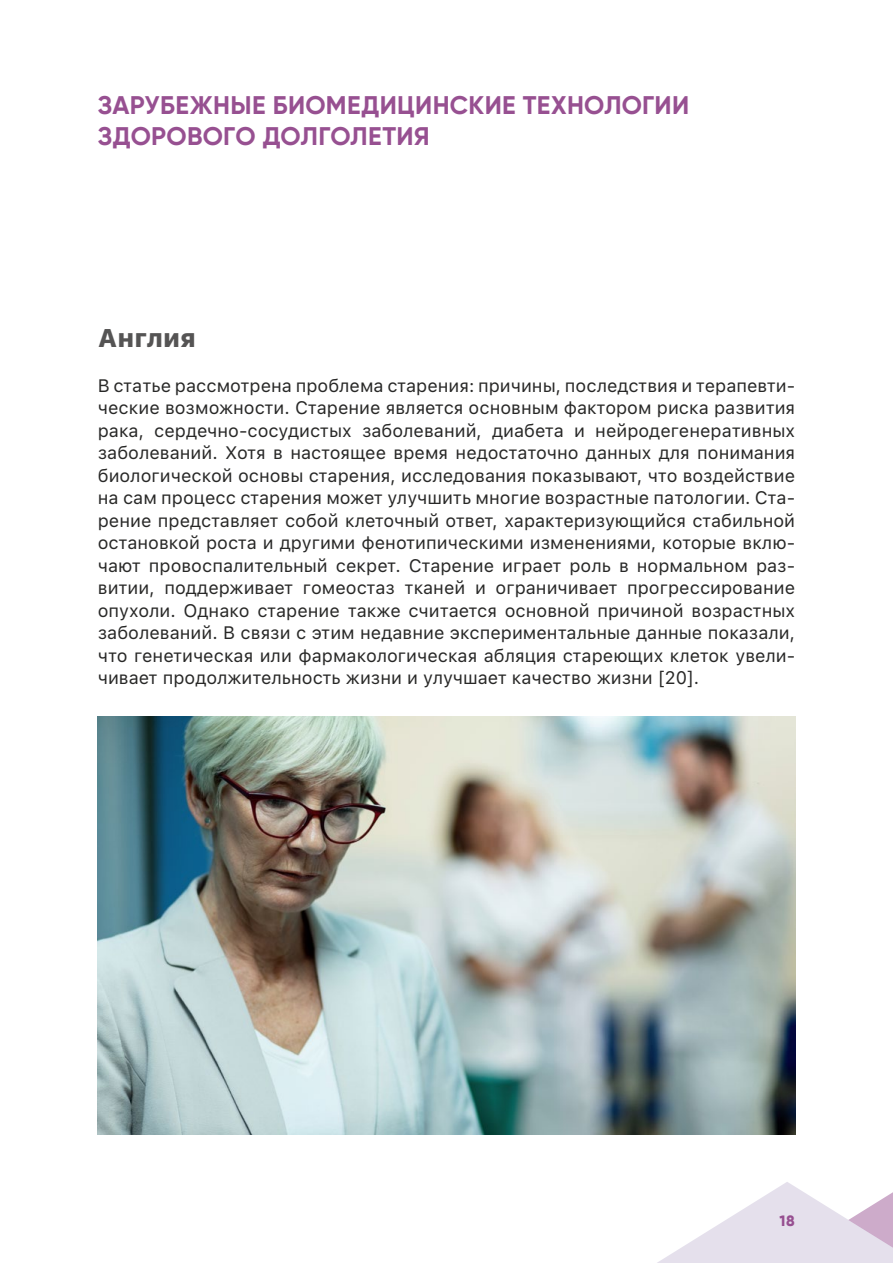
<style>
.page{position:relative;width:893px;height:1263px;background:#fff}
.page>*{position:absolute;margin:0;border:0;box-sizing:border-box;transform-origin:0 0}
.t1{font:700 25.5px/31.5px "Gilroy";letter-spacing:.01em;color:#975091}
.t2{font:800 25.5px "SF Pro Text";color:#555454}
.t3{font:18px/22.5px "SF Pro Text";color:#282827;text-align:justify}
.t4{font:800 15px "Gilroy";color:#975091}
</style>
<div class="page">
<svg style="left:657px;top:1182px;width:236px;height:81px"></svg>
<img style="left:98px;top:716px;width:697px;height:418px">
<h1 class="t1" style="left:98px;top:89px;width:593px">ЗАРУБЕЖНЫЕ БИОМЕДИЦИНСКИЕ ТЕХНОЛОГИИ<br>ЗДОРОВОГО ДОЛГОЛЕТИЯ</h1>
<h1 class="t2" style="left:98px;top:323px;width:100px">Англия</h1>
<p class="t3" style="left:98px;top:374px;width:699px">В статье рассмотрена проблема старения: причины, последствия и терапевти&shy;ческие возможности. Старение является основным фактором риска развития рака, сердечно-сосудистых заболеваний, диабета и нейродегенеративных заболеваний. Хотя в настоящее время недостаточно данных для понимания биологической основы старения, исследования показывают, что воздействие на сам процесс старения может улучшить многие возрастные патологии. Ста&shy;рение представляет собой клеточный ответ, характеризующийся стабильной остановкой роста и другими фенотипическими изменениями, которые вклю&shy;чают провоспалительный секрет. Старение играет роль в нормальном раз&shy;витии, поддерживает гомеостаз тканей и ограничивает прогрессирование опухоли. Однако старение также считается основной причиной возрастных заболеваний. В связи с этим недавние экспериментальные данные показали, что генетическая или фармакологическая абляция стареющих клеток увели&shy;чивает продолжительность жизни и улучшает качество жизни [20].</p>
<p class="t4" style="left:780px;top:1211px;width:17px">18</p>
</div>
